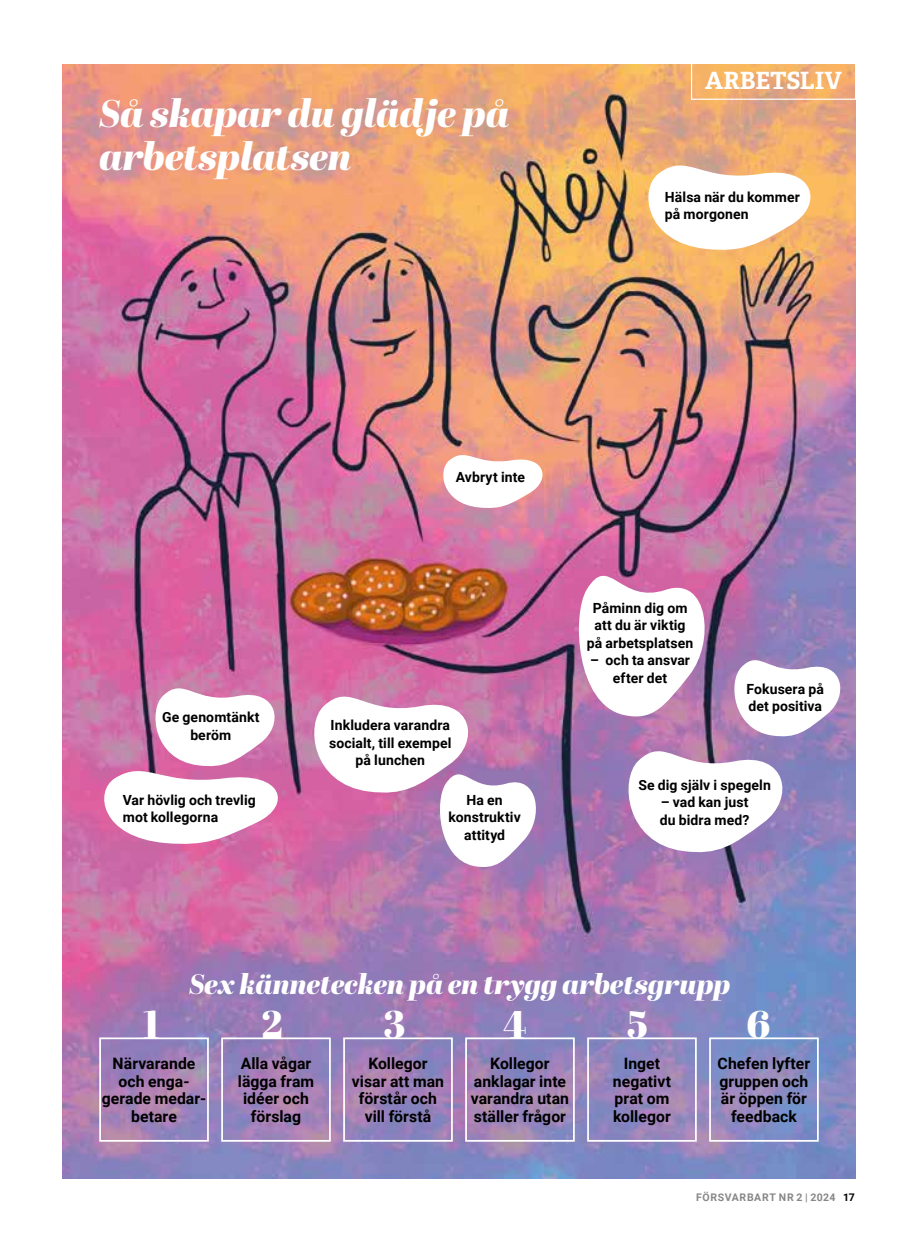
<style>
.page{position:relative;width:918px;height:1241px;background:#fff}
.page>*{position:absolute;margin:0;border:0;box-sizing:border-box;transform-origin:0 0}
.t1{font:italic 38.5px/43.8px "Abril Fatface";letter-spacing:-.015em;color:#fff}
.t2{font:38.5px "Abril Fatface";color:#fff}
.t3{font:italic 28px "Abril Fatface";letter-spacing:-.015em;color:#fff}
.t4{font:700 23.8px "Adelle PE";letter-spacing:-.005em;color:#fff}
.t5{font:700 15.75px/17.5px "Roboto";letter-spacing:.005em;color:#000;text-align:center}
.t6{font:700 14px/17.5px "Roboto";letter-spacing:.005em;color:#000;text-align:center}
.t7{font:700 10.5px "Roboto";letter-spacing:.06em;color:#878787}
.s1{color:#000}
</style>
<div class="page">
<img style="left:62px;top:64px;width:793px;height:1114px">
<div style="left:691px;top:61px;width:165px;height:39px;border:1px solid #fff"></div>
<svg style="left:639px;top:151px;width:185px;height:102px"></svg>
<svg style="left:94px;top:675px;width:198px;height:171px"></svg>
<svg style="left:437px;top:446px;width:114px;height:64px"></svg>
<svg style="left:571px;top:551px;width:278px;height:304px"></svg>
<svg style="left:305px;top:680px;width:239px;height:190px"></svg>
<div style="left:99px;top:1037px;width:110px;height:104px;border:2px solid #fff"></div>
<div style="left:221px;top:1037px;width:110px;height:104px;border:2px solid #fff"></div>
<div style="left:343px;top:1037px;width:110px;height:104px;border:2px solid #fff"></div>
<div style="left:465px;top:1037px;width:110px;height:104px;border:2px solid #fff"></div>
<div style="left:587px;top:1037px;width:110px;height:104px;border:2px solid #fff"></div>
<div style="left:709px;top:1037px;width:110px;height:104px;border:2px solid #fff"></div>
<h1 class="t1" style="left:99px;top:90px;width:412px">Så skapar du glädje på arbetsplatsen</h1>
<h3 class="t4" style="left:705px;top:64px;width:138px">ARBETSLIV</h3>
<p class="t6" style="left:665px;top:187px;width:136px;text-align:left">Hälsa när du kommer på morgonen</p>
<p class="t6" style="left:162px;top:707px;width:99px">Ge genomtänkt beröm</p>
<p class="t6" style="left:123px;top:790px;width:134px;text-align:left">Var hövlig och trevlig mot kollegorna</p>
<p class="t6" style="left:456px;top:468px;width:71px">Avbryt inte</p>
<p class="t6" style="left:329px;top:716px;width:124px">Inkludera varandra socialt, till exempel på lunchen</p>
<p class="t6" style="left:448px;top:790px;width:74px">Ha en konstruktiv attityd</p>
<p class="t6" style="left:587px;top:598px;width:108px">Påminn dig om att du är viktig på arbetsplatsen</p>
<p class="t6" style="left:590px;top:651px;width:101px">– och ta ansvar efter det</p>
<p class="t6" style="left:746px;top:679px;width:79px;text-align:left">Fokusera på det positiva</p>
<p class="t6" style="left:638px;top:775px;width:134px">Se dig själv i spegeln</p>
<p class="t6" style="left:660px;top:793px;width:91px;text-align:left">– vad kan just du bidra med?</p>
<h2 class="t3" style="left:189px;top:963px;width:543px">Sex kännetecken på en trygg arbetsgrupp</h2>
<h1 class="t2" style="left:143px;top:996px;width:18px">1</h1>
<h1 class="t2" style="left:261px;top:997px;width:23px">2</h1>
<p class="t5" style="left:102px;top:1054px;width:106px">Närvarande och enga&shy;gerade medar&shy;betare</p>
<p class="t5" style="left:238px;top:1054px;width:78px">Alla vågar lägga fram idéer och förslag</p>
<p class="t5" style="left:352px;top:1054px;width:94px">Kollegor visar att man förstår och vill förstå</p>
<p class="t5" style="left:471px;top:1054px;width:100px">Kollegor anklagar inte varandra utan ställer frågor</p>
<p class="t5" style="left:613px;top:1054px;width:60px">Inget negativt prat om kollegor</p>
<p class="t5" style="left:717px;top:1054px;width:94px">Chefen lyfter gruppen och är öppen för feedback</p>
<h1 class="t2" style="left:383px;top:996px;width:24px">3</h1>
<h1 class="t2" style="left:503px;top:997px;width:25px">4</h1>
<h1 class="t2" style="left:627px;top:996px;width:22px">5</h1>
<h1 class="t2" style="left:746px;top:997px;width:25px">6</h1>
<p class="t7" style="left:696px;top:1189px;width:160px">FÖRSVARBART NR 2 | 2024 <span class="s1">17</span></p>
</div>
